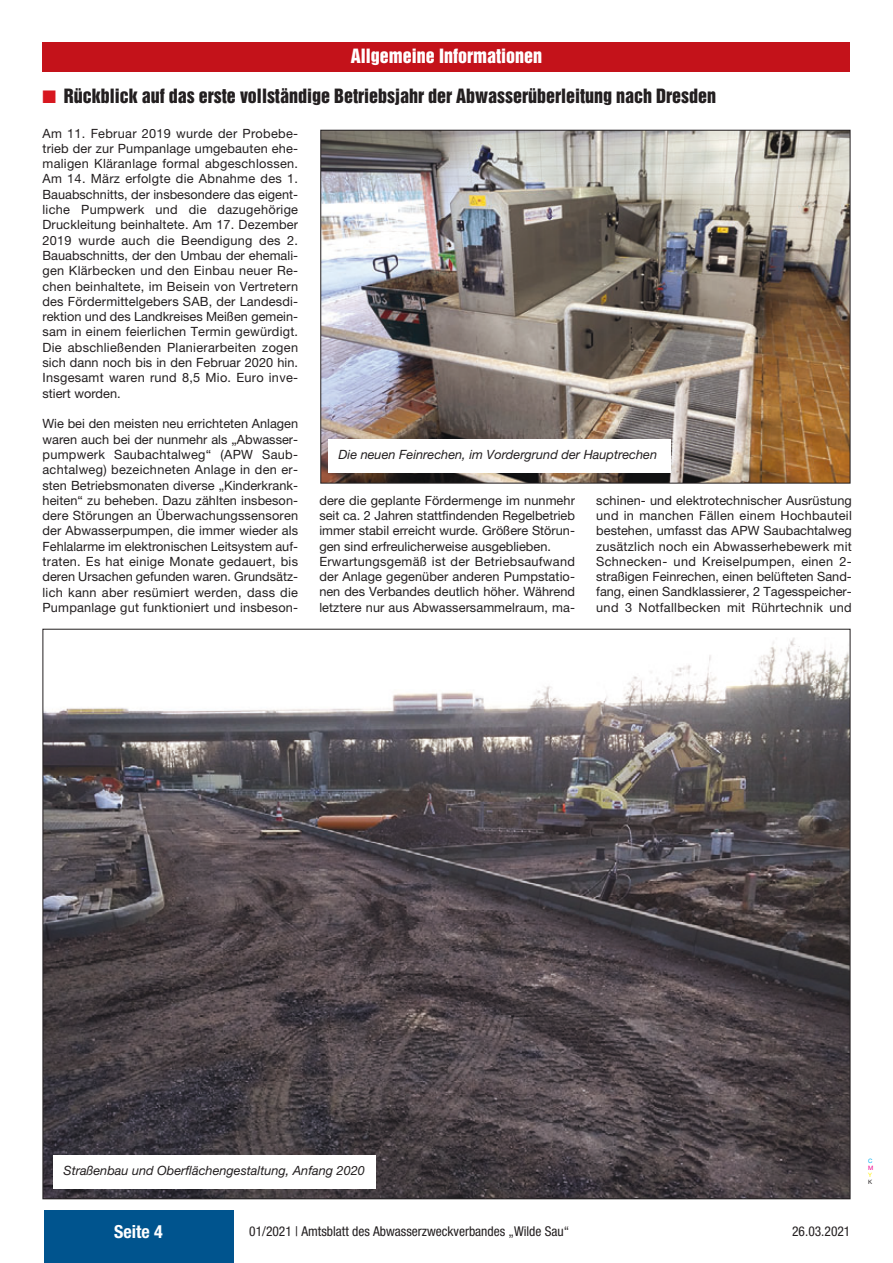
<style>
.page{position:relative;width:893px;height:1263px;background:#fff}
.page>*{position:absolute;margin:0;border:0;box-sizing:border-box;transform-origin:0 0}
.t1{font:18px "Helvetica Inserat LT Std";color:#231f20}
.t2{font:18px "Helvetica Inserat LT Std";color:#fff}
.t3{font:700 condensed 18px "Helvetica Neue";color:#fff}
.t4{font:condensed 13.5px "Helvetica Neue";color:#231f20}
.t5{font:12.75px/15.3px "Helvetica Neue";letter-spacing:.005em;color:#231f20;text-align:justify}
.t6{font:italic 12.75px "Helvetica Neue";color:#231f20}
.t7{font:6px "Helvetica Neue";color:#00aeef}
.t8{font:6px "Helvetica Neue";color:#ed028c}
.t9{font:6px "Helvetica Neue";color:#fff101}
.t10{font:6px "Helvetica Neue";color:#231f20}
.s1{color:#d7171f}
</style>
<div class="page">
<div style="left:44px;top:1210px;width:190px;height:52px;background:#00548e"></div>
<div style="left:43px;top:43px;width:807px;height:29px;background:#c4121a"></div>
<img style="left:45px;top:638px;width:803px;height:559px">
<img style="left:322px;top:132px;width:526px;height:349px">
<div style="left:53px;top:1155px;width:322px;height:33px;background:#fff"></div>
<div style="left:328px;top:439px;width:343px;height:33px;background:#fff"></div>
<h1 class="t2" style="left:351px;top:48px;width:193px">Allgemeine Informationen</h1>
<h1 class="t1" style="left:43px;top:88px;width:675px"><span class="s1">■</span> Rückblick auf das erste vollständige Betriebsjahr der Abwasserüberleitung nach Dresden</h1>
<p class="t5" style="left:43px;top:127px;width:257px">Am 11. Februar 2019 wurde der Probebe&shy;trieb der zur Pumpanlage umgebauten ehe&shy;maligen Kläranlage formal abgeschlossen.<br>Am 14. März erfolgte die Abnahme des 1.<br>Bauabschnitts, der insbesondere das eigent&shy;liche Pumpwerk und die dazugehörige Druckleitung beinhaltete. Am 17. Dezember 2019 wurde auch die Beendigung des 2.<br>Bauabschnitts, der den Umbau der ehemali&shy;gen Klärbecken und den Einbau neuer Re&shy;chen beinhaltete, im Beisein von Vertretern des Fördermittelgebers SAB, der Landesdi&shy;rektion und des Landkreises Meißen gemein&shy;sam in einem feierlichen Termin gewürdigt.<br>Die abschließenden Planierarbeiten zogen sich dann noch bis in den Februar 2020 hin.<br>Insgesamt waren rund 8,5 Mio. Euro inve&shy;stiert worden.</p>
<p class="t5" style="left:43px;top:417px;width:257px">Wie bei den meisten neu errichteten Anlagen waren auch bei der nunmehr als „Abwasser&shy;pumpwerk Saubachtalweg“ (APW Saub&shy;achtalweg) bezeichneten Anlage in den er&shy;sten Betriebsmonaten diverse „Kinderkrank&shy;heiten“ zu beheben. Dazu zählten insbeson&shy;dere Störungen an Überwachungssensoren der Abwasserpumpen, die immer wieder als Fehlalarme im elektronischen Leitsystem auf&shy;traten. Es hat einige Monate gedauert, bis deren Ursachen gefunden waren. Grundsätz&shy;lich kann aber resümiert werden, dass die Pumpanlage gut funktioniert und insbeson-</p>
<p class="t6" style="left:338px;top:449px;width:320px">Die neuen Feinrechen, im Vordergrund der Hauptrechen</p>
<p class="t5" style="left:319px;top:494px;width:257px;text-align:left">dere die geplante Fördermenge im nunmehr seit ca. 2 Jahren stattfindenden Regelbetrieb immer stabil erreicht wurde. Größere Störun&shy;gen sind erfreulicherweise ausgeblieben.<br>Erwartungsgemäß ist der Betriebsaufwand der Anlage gegenüber anderen Pumpstatio&shy;nen des Verbandes deutlich höher. Während letztere nur aus Abwassersammelraum, ma-</p>
<p class="t5" style="left:596px;top:494px;width:257px">schinen- und elektrotechnischer Ausrüstung und in manchen Fällen einem Hochbauteil bestehen, umfasst das APW Saubachtalweg zusätzlich noch ein Abwasserhebewerk mit Schnecken- und Kreiselpumpen, einen 2- straßigen Feinrechen, einen belüfteten Sand&shy;fang, einen Sandklassierer, 2 Tagesspeicher&shy;und 3 Notfallbecken mit Rührtechnik und</p>
<p class="t6" style="left:63px;top:1166px;width:303px">Straßenbau und Oberflächengestaltung, Anfang 2020</p>
<h1 class="t3" style="left:114px;top:1225px;width:50px">Seite 4</h1>
<p class="t4" style="left:249px;top:1226px;width:321px">01/2021 | Amtsblatt des Abwasserzweckverbandes „Wilde Sau“</p>
<p class="t4" style="left:792px;top:1226px;width:60px">26.03.2021</p>
<p class="t7" style="left:868px;top:1158px;width:6px">C</p>
<p class="t8" style="left:868px;top:1166px;width:7px">M</p>
<p class="t9" style="left:868px;top:1173px;width:5px">Y</p>
<p class="t10" style="left:868px;top:1180px;width:6px">K</p>
</div>
